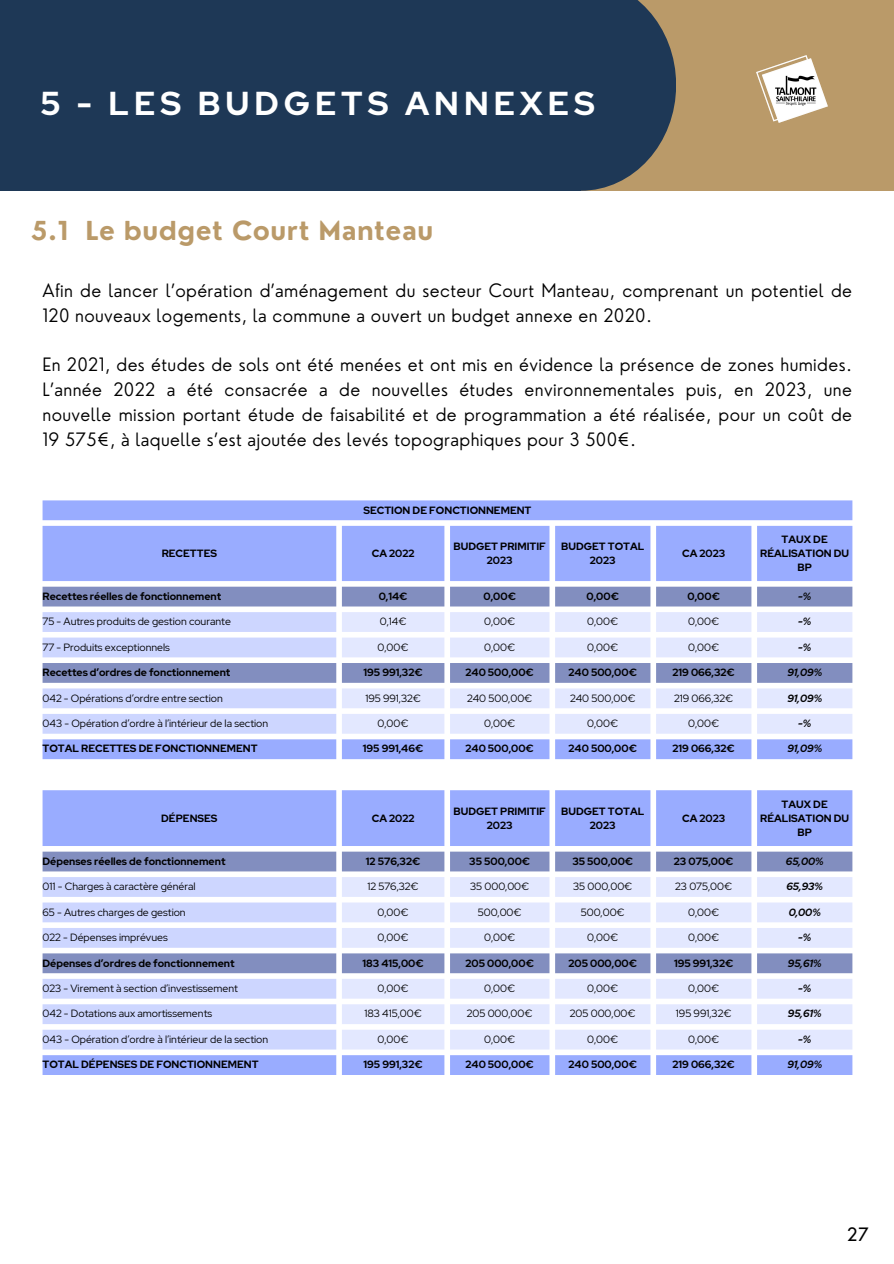
<style>
.page{position:relative;width:894px;height:1264px;background:#fff}
.page>*{position:absolute;margin:0;border:0;box-sizing:border-box;transform-origin:0 0}
.t1{font:700 33px "Red Hat Display";letter-spacing:.15em;color:#fff}
.t2{font:700 25.5px "Nourd";letter-spacing:.02em;color:#ba9a69}
.t3{font:300 18px/24.8px "Nourd";letter-spacing:.02em;color:#000}
.t4{font:18px "Nourd";color:#000}
.t5{font:10.5px "Red Hat Display";color:#000}
.t6{font:700 10.5px/14px "Red Hat Display";color:#000;text-align:center}
.t7{font:italic 700 10.5px "Red Hat Display";color:#000}
</style>
<div class="page">
<div style="left:580px;top:0;width:313px;height:191px;background:#ba9a69"></div>
<svg style="left:580px;top:0;width:96px;height:191px"></svg>
<div style="left:0;top:0;width:580px;height:191px;background:#1e3856"></div>
<img style="left:756px;top:55px;width:71px;height:68px">
<svg style="left:43px;top:500px;width:809px;height:574px;fill:#99acff"></svg>
<svg style="left:43px;top:586px;width:809px;height:387px;fill:#828ebf"></svg>
<svg style="left:43px;top:612px;width:293px;height:437px"></svg>
<svg style="left:342px;top:612px;width:510px;height:437px"></svg>
<h1 class="t1" style="left:40px;top:81px;width:556px">5 - LES BUDGETS ANNEXES</h1>
<h2 class="t2" style="left:31px;top:214px;width:403px">5.1 Le budget Court Manteau</h2>
<p class="t3" style="left:43px;top:278px;width:810px">Afin de lancer l’opération d’aménagement du secteur Court Manteau, comprenant un potentiel de<br>120 nouveaux logements, la commune a ouvert un budget annexe en 2020.</p>
<p class="t3" style="left:43px;top:352px;width:810px;text-align:justify">En 2021, des études de sols ont été menées et ont mis en évidence la présence de zones humides.<br>L’année 2022 a été consacrée a de nouvelles études environnementales puis, en 2023, une nouvelle mission portant étude de faisabilité et de programmation a été réalisée, pour un coût de 19 575€, à laquelle s’est ajoutée des levés topographiques pour 3 500€.</p>
<p class="t6" style="left:363px;top:503px;width:169px">SECTION DE FONCTIONNEMENT</p>
<p class="t6" style="left:162px;top:546px;width:57px">RECETTES</p>
<p class="t6" style="left:372px;top:546px;width:44px">CA 2022</p>
<p class="t6" style="left:453px;top:539px;width:94px">BUDGET PRIMITIF<br>2023</p>
<p class="t6" style="left:561px;top:539px;width:85px">BUDGET TOTAL<br>2023</p>
<p class="t6" style="left:682px;top:546px;width:45px">CA 2023</p>
<p class="t6" style="left:760px;top:532px;width:90px">TAUX DE<br>RÉALISATION DU<br>BP</p>
<p class="t6" style="left:43px;top:589px;width:180px">Recettes réelles de fonctionnement</p>
<p class="t6" style="left:378px;top:589px;width:30px">0,14€</p>
<p class="t6" style="left:483px;top:589px;width:34px">0,00€</p>
<p class="t6" style="left:586px;top:589px;width:34px">0,00€</p>
<p class="t6" style="left:687px;top:589px;width:34px">0,00€</p>
<p class="t7" style="left:797px;top:589px;width:15px">-%</p>
<p class="t5" style="left:43px;top:614px;width:190px">75 - Autres produits de gestion courante</p>
<p class="t5" style="left:379px;top:614px;width:28px">0,14€</p>
<p class="t5" style="left:484px;top:614px;width:33px">0,00€</p>
<p class="t5" style="left:587px;top:614px;width:33px">0,00€</p>
<p class="t5" style="left:688px;top:614px;width:33px">0,00€</p>
<p class="t7" style="left:797px;top:614px;width:15px">-%</p>
<p class="t5" style="left:43px;top:640px;width:129px">77 - Produits exceptionnels</p>
<p class="t5" style="left:377px;top:640px;width:33px">0,00€</p>
<p class="t5" style="left:484px;top:640px;width:33px">0,00€</p>
<p class="t5" style="left:587px;top:640px;width:33px">0,00€</p>
<p class="t5" style="left:688px;top:640px;width:33px">0,00€</p>
<p class="t7" style="left:797px;top:640px;width:15px">-%</p>
<p class="t6" style="left:43px;top:665px;width:189px">Recettes d’ordres de fonctionnement</p>
<p class="t6" style="left:363px;top:665px;width:61px">195 991,32€</p>
<p class="t6" style="left:465px;top:665px;width:70px">240 500,00€</p>
<p class="t6" style="left:568px;top:665px;width:70px">240 500,00€</p>
<p class="t6" style="left:672px;top:665px;width:64px">219 066,32€</p>
<p class="t7" style="left:787px;top:665px;width:36px">91,09%</p>
<p class="t5" style="left:43px;top:691px;width:182px">042 - Opérations d’ordre entre section</p>
<p class="t5" style="left:365px;top:691px;width:57px">195 991,32€</p>
<p class="t5" style="left:467px;top:691px;width:67px">240 500,00€</p>
<p class="t5" style="left:570px;top:691px;width:67px">240 500,00€</p>
<p class="t5" style="left:674px;top:691px;width:61px">219 066,32€</p>
<p class="t7" style="left:787px;top:691px;width:36px">91,09%</p>
<p class="t5" style="left:43px;top:716px;width:227px">043 - Opération d’ordre à l’intérieur de la section</p>
<p class="t5" style="left:377px;top:716px;width:33px">0,00€</p>
<p class="t5" style="left:484px;top:716px;width:33px">0,00€</p>
<p class="t5" style="left:587px;top:716px;width:33px">0,00€</p>
<p class="t5" style="left:688px;top:716px;width:33px">0,00€</p>
<p class="t7" style="left:797px;top:716px;width:15px">-%</p>
<p class="t6" style="left:43px;top:741px;width:216px">TOTAL RECETTES DE FONCTIONNEMENT</p>
<p class="t6" style="left:363px;top:741px;width:62px">195 991,46€</p>
<p class="t6" style="left:465px;top:741px;width:70px">240 500,00€</p>
<p class="t6" style="left:568px;top:741px;width:70px">240 500,00€</p>
<p class="t6" style="left:672px;top:741px;width:64px">219 066,32€</p>
<p class="t7" style="left:787px;top:741px;width:36px">91,09%</p>
<p class="t6" style="left:161px;top:811px;width:58px">DÉPENSES</p>
<p class="t6" style="left:372px;top:811px;width:44px">CA 2022</p>
<p class="t6" style="left:453px;top:804px;width:94px">BUDGET PRIMITIF<br>2023</p>
<p class="t6" style="left:561px;top:804px;width:85px">BUDGET TOTAL<br>2023</p>
<p class="t6" style="left:682px;top:811px;width:45px">CA 2023</p>
<p class="t6" style="left:760px;top:797px;width:90px">TAUX DE<br>RÉALISATION DU<br>BP</p>
<p class="t6" style="left:43px;top:854px;width:184px">Dépenses réelles de fonctionnement</p>
<p class="t6" style="left:366px;top:854px;width:56px">12 576,32€</p>
<p class="t6" style="left:469px;top:854px;width:62px">35 500,00€</p>
<p class="t6" style="left:572px;top:854px;width:62px">35 500,00€</p>
<p class="t6" style="left:673px;top:854px;width:61px">23 075,00€</p>
<p class="t7" style="left:785px;top:854px;width:39px">65,00%</p>
<p class="t5" style="left:43px;top:879px;width:155px">011 - Charges à caractère général</p>
<p class="t5" style="left:367px;top:879px;width:53px">12 576,32€</p>
<p class="t5" style="left:470px;top:879px;width:61px">35 000,00€</p>
<p class="t5" style="left:573px;top:879px;width:61px">35 000,00€</p>
<p class="t5" style="left:675px;top:879px;width:58px">23 075,00€</p>
<p class="t7" style="left:786px;top:879px;width:38px">65,93%</p>
<p class="t5" style="left:43px;top:905px;width:145px">65 - Autres charges de gestion</p>
<p class="t5" style="left:377px;top:905px;width:33px">0,00€</p>
<p class="t5" style="left:477px;top:905px;width:45px">500,00€</p>
<p class="t5" style="left:580px;top:905px;width:45px">500,00€</p>
<p class="t5" style="left:688px;top:905px;width:33px">0,00€</p>
<p class="t7" style="left:788px;top:905px;width:34px">0,00%</p>
<p class="t5" style="left:43px;top:930px;width:127px">022 - Dépenses imprévues</p>
<p class="t5" style="left:377px;top:930px;width:33px">0,00€</p>
<p class="t5" style="left:484px;top:930px;width:33px">0,00€</p>
<p class="t5" style="left:587px;top:930px;width:33px">0,00€</p>
<p class="t5" style="left:688px;top:930px;width:33px">0,00€</p>
<p class="t7" style="left:797px;top:930px;width:15px">-%</p>
<p class="t6" style="left:43px;top:955px;width:193px">Dépenses d’ordres de fonctionnement</p>
<p class="t6" style="left:362px;top:955px;width:63px">183 415,00€</p>
<p class="t6" style="left:465px;top:955px;width:70px">205 000,00€</p>
<p class="t6" style="left:568px;top:955px;width:70px">205 000,00€</p>
<p class="t6" style="left:674px;top:955px;width:61px">195 991,32€</p>
<p class="t7" style="left:787px;top:955px;width:35px">95,61%</p>
<p class="t5" style="left:43px;top:981px;width:197px">023 - Virement à section d’investissement</p>
<p class="t5" style="left:377px;top:981px;width:33px">0,00€</p>
<p class="t5" style="left:484px;top:981px;width:33px">0,00€</p>
<p class="t5" style="left:587px;top:981px;width:33px">0,00€</p>
<p class="t5" style="left:688px;top:981px;width:33px">0,00€</p>
<p class="t7" style="left:797px;top:981px;width:15px">-%</p>
<p class="t5" style="left:43px;top:1006px;width:171px">042 - Dotations aux amortissements</p>
<p class="t5" style="left:364px;top:1006px;width:59px">183 415,00€</p>
<p class="t5" style="left:466px;top:1006px;width:67px">205 000,00€</p>
<p class="t5" style="left:569px;top:1006px;width:67px">205 000,00€</p>
<p class="t5" style="left:675px;top:1006px;width:57px">195 991,32€</p>
<p class="t7" style="left:787px;top:1006px;width:35px">95,61%</p>
<p class="t5" style="left:43px;top:1032px;width:227px">043 - Opération d’ordre à l’intérieur de la section</p>
<p class="t5" style="left:377px;top:1032px;width:33px">0,00€</p>
<p class="t5" style="left:484px;top:1032px;width:33px">0,00€</p>
<p class="t5" style="left:587px;top:1032px;width:33px">0,00€</p>
<p class="t5" style="left:688px;top:1032px;width:33px">0,00€</p>
<p class="t7" style="left:797px;top:1032px;width:15px">-%</p>
<p class="t6" style="left:43px;top:1057px;width:217px">TOTAL DÉPENSES DE FONCTIONNEMENT</p>
<p class="t6" style="left:363px;top:1057px;width:61px">195 991,32€</p>
<p class="t6" style="left:465px;top:1057px;width:70px">240 500,00€</p>
<p class="t6" style="left:568px;top:1057px;width:70px">240 500,00€</p>
<p class="t6" style="left:672px;top:1057px;width:64px">219 066,32€</p>
<p class="t7" style="left:787px;top:1057px;width:36px">91,09%</p>
<p class="t4" style="left:847px;top:1223px;width:23px">27</p>
</div>
